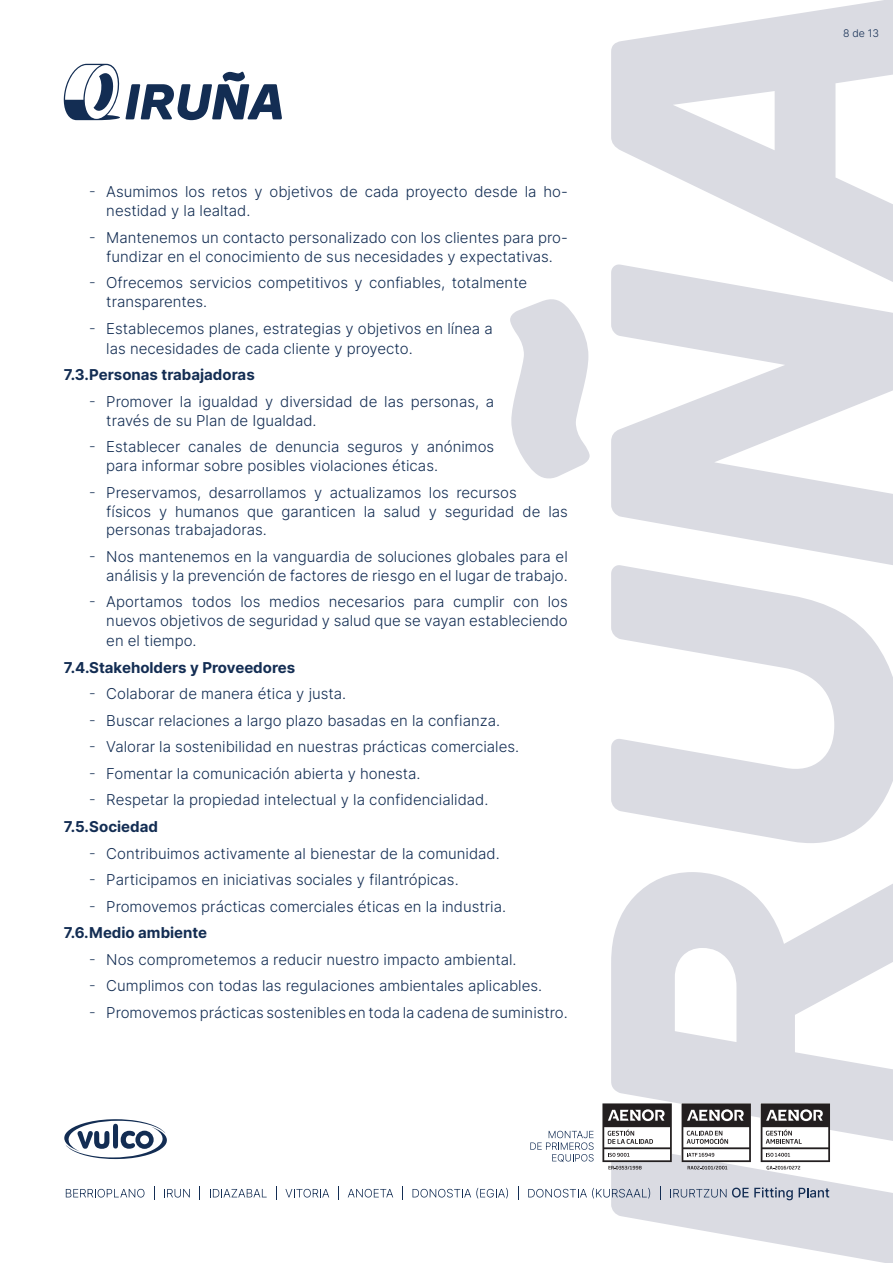
<style>
.page{position:relative;width:893px;height:1263px;background:#fff}
.page>*{position:absolute;margin:0;border:0;box-sizing:border-box;transform-origin:0 0}
.t1{font:300 15px/18.9px "Inter";color:#132d53}
.t2{font:700 15px "Inter";color:#132d53}
.t3{font:300 10.5px "Inter";color:#132d53}
</style>
<div class="page">
<svg style="left:611px;top:872px;width:282px;height:231px;fill:#dadbe2"></svg>
<svg style="left:611px;top:568px;width:282px;height:275px;fill:#dadbe2"></svg>
<svg style="left:510px;top:299px;width:80px;height:180px"></svg>
<svg style="left:611px;top:291px;width:282px;height:277px;fill:#dadbe2"></svg>
<svg style="left:611px;top:0;width:282px;height:291px;fill:#dadbe2"></svg>
<svg style="left:64px;top:64px;width:218px;height:56px"></svg>
<svg style="left:66px;top:1189px;width:78px;height:8px"></svg>
<svg style="left:154px;top:1186px;width:1px;height:14px"></svg>
<svg style="left:164px;top:1189px;width:26px;height:8px"></svg>
<svg style="left:199px;top:1186px;width:1px;height:14px"></svg>
<svg style="left:210px;top:1189px;width:57px;height:8px"></svg>
<svg style="left:276px;top:1186px;width:1px;height:14px"></svg>
<svg style="left:285px;top:1189px;width:44px;height:8px"></svg>
<svg style="left:338px;top:1186px;width:1px;height:14px"></svg>
<svg style="left:348px;top:1189px;width:45px;height:8px"></svg>
<svg style="left:402px;top:1186px;width:1px;height:14px"></svg>
<svg style="left:412px;top:1188px;width:96px;height:10px"></svg>
<svg style="left:518px;top:1186px;width:1px;height:14px"></svg>
<svg style="left:528px;top:1103px;width:365px;height:160px"></svg>
<svg style="left:64px;top:1119px;width:103px;height:40px"></svg>
<p class="t1" style="left:106px;top:182px;width:463px;text-indent:-17px">߾ Asumimos los retos y objetivos de cada proyecto desde la ho&shy;nestidad y la lealtad.</p>
<p class="t1" style="left:89px;top:228px;width:480px;text-align:center">߾ Mantenemos un contacto personalizado con los clientes para pro&shy;fundizar en el conocimiento de sus necesidades y expectativas.</p>
<p class="t1" style="left:106px;top:273px;width:422px;text-indent:-17px">߾ Ofrecemos servicios competitivos y confiables, totalmente transparentes.</p>
<p class="t1" style="left:106px;top:318px;width:388px;line-height:19.8px;text-indent:-17px">߾ Establecemos planes, estrategias y objetivos en línea a las necesidades de cada cliente y proyecto.</p>
<p class="t2" style="left:64px;top:364px;width:192px">7.3.Personas trabajadoras</p>
<p class="t1" style="left:106px;top:391px;width:389px;text-indent:-17px">߾ Promover la igualdad y diversidad de las personas, a través de su Plan de Igualdad.</p>
<p class="t1" style="left:106px;top:437px;width:389px;text-indent:-17px">߾ Establecer canales de denuncia seguros y anónimos para informar sobre posibles violaciones éticas.</p>
<p class="t1" style="left:106px;top:482px;width:463px;text-indent:-17px">߾ Preservamos, desarrollamos y actualizamos los recursos<br>físicos y humanos que garanticen la salud y seguridad de las personas trabajadoras.</p>
<p class="t1" style="left:89px;top:547px;width:480px;text-align:right">߾ Nos mantenemos en la vanguardia de soluciones globales para el análisis y la prevención de factores de riesgo en el lugar de trabajo.</p>
<p class="t1" style="left:106px;top:592px;width:463px;line-height:19.4px;text-align:justify;text-indent:-17px">߾ Aportamos todos los medios necesarios para cumplir con los nuevos objetivos de seguridad y salud que se vayan estableciendo en el tiempo.</p>
<p class="t2" style="left:64px;top:656px;width:233px">7.4.Stakeholders y Proveedores</p>
<p class="t1" style="left:89px;top:684px;width:258px">߾ Colaborar de manera ética y justa.</p>
<p class="t1" style="left:89px;top:710px;width:412px">߾ Buscar relaciones a largo plazo basadas en la confianza.</p>
<p class="t1" style="left:89px;top:737px;width:431px">߾ Valorar la sostenibilidad en nuestras prácticas comerciales.</p>
<p class="t1" style="left:89px;top:764px;width:333px">߾ Fomentar la comunicación abierta y honesta.</p>
<p class="t1" style="left:89px;top:790px;width:401px">߾ Respetar la propiedad intelectual y la confidencialidad.</p>
<p class="t2" style="left:64px;top:816px;width:96px">7.5.Sociedad</p>
<p class="t1" style="left:89px;top:843px;width:412px">߾ Contribuimos activamente al bienestar de la comunidad.</p>
<p class="t1" style="left:89px;top:870px;width:371px">߾ Participamos en iniciativas sociales y filantrópicas.</p>
<p class="t1" style="left:89px;top:896px;width:418px">߾ Promovemos prácticas comerciales éticas en la industria.</p>
<p class="t2" style="left:64px;top:922px;width:145px">7.6.Medio ambiente</p>
<p class="t1" style="left:89px;top:949px;width:429px">߾ Nos comprometemos a reducir nuestro impacto ambiental.</p>
<p class="t1" style="left:89px;top:976px;width:454px">߾ Cumplimos con todas las regulaciones ambientales aplicables.</p>
<p class="t1" style="left:89px;top:1003px;width:480px">߾ Promovemos prácticas sostenibles en toda la cadena de suministro.</p>
<p class="t3" style="left:843px;top:26px;width:38px">8 de 13</p>
</div>
